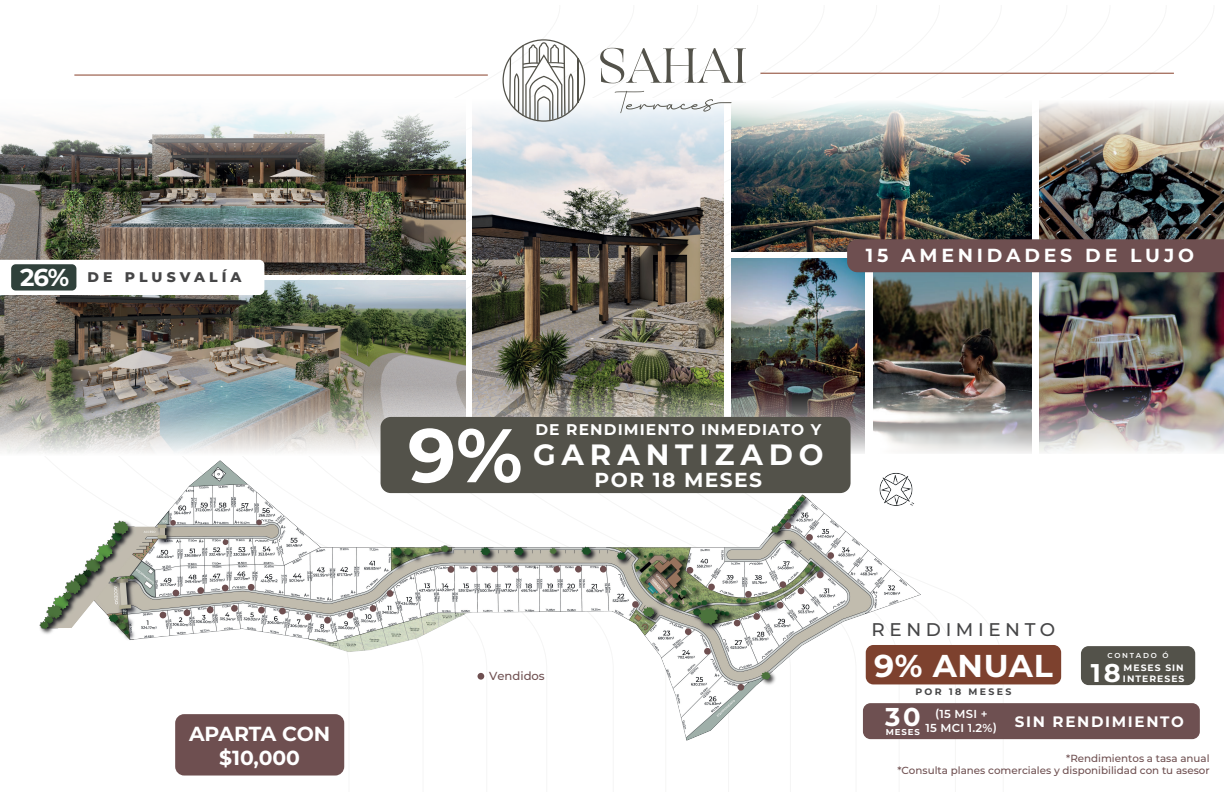
<style>
.page{position:relative;width:1224px;height:792px;background:#fff}
.page>*{position:absolute;margin:0;border:0;box-sizing:border-box;transform-origin:0 0}
.t1{font:700 75.8px "Montserrat";color:#fff}
.t2{font:700 31.6px "Montserrat";letter-spacing:.02em;color:#fff}
.t3{font:700 29.3px "Montserrat";letter-spacing:.2em;color:#fff}
.t4{font:700 25.8px "Montserrat";color:#fff}
.t5{font:700 25.7px "Montserrat";color:#fff}
.t6{font:700 20.4px/24.4px "Montserrat";color:#fff;text-align:center}
.t7{font:700 20.2px "Montserrat";letter-spacing:.07em;color:#fff}
.t8{font:700 18.9px "Montserrat";letter-spacing:.2em;color:#fff}
.t9{font:500 18.3px "Montserrat";letter-spacing:.25em;color:#464647}
.t10{font:700 15.5px "Montserrat";letter-spacing:.07em;color:#fff}
.t11{font:700 15.1px "Montserrat";letter-spacing:.11em;color:#fff}
.t12{font:800 14px "Montserrat";letter-spacing:.29em;color:#464647}
.t13{font:600 11.6px/14px "Montserrat";letter-spacing:.02em;color:#fff;text-align:center}
.t14{font:500 11.6px "Montserrat";color:#6f5051}
.t15{font:500 10.3px/12.4px "Montserrat";color:#6e4f50;text-align:right}
.t16{font:700 9.4px "Montserrat";letter-spacing:.25em;color:#464647}
.t17{font:700 9.2px "Montserrat";letter-spacing:.11em;color:#fff}
.t18{font:700 8.6px "Montserrat";letter-spacing:.11em;color:#fff}
.t19{font:600 7.2px "Montserrat";letter-spacing:.25em;color:#fff}
.s1{font-weight:700;font-size:24.4px;color:#fff}
</style>
<div class="page">
<div style="left:175px;top:714px;width:169px;height:62px;background:#6e4f50;border-radius:9px"></div>
<img style="left:0;top:170px;width:465px;height:104px">
<img style="left:0;top:281px;width:465px;height:104px">
<img style="left:473px;top:170px;width:250px;height:215px">
<img style="left:0;top:385px;width:725px;height:68px">
<svg style="left:0;top:106px;width:724px;height:64px"></svg>
<img style="left:732px;top:170px;width:299px;height:81px">
<img style="left:873px;top:272px;width:158px;height:113px">
<img style="left:732px;top:258px;width:132px;height:127px">
<img style="left:1040px;top:272px;width:184px;height:113px">
<img style="left:1040px;top:170px;width:184px;height:69px">
<img style="left:729px;top:385px;width:495px;height:68px">
<div style="left:847px;top:239px;width:377px;height:33px;background:#6e4f50"></div>
<img style="left:732px;top:102px;width:492px;height:68px">
<svg style="left:503px;top:39px;width:82px;height:83px"></svg>
<svg style="left:600px;top:48px;width:146px;height:35px"></svg>
<svg style="left:615px;top:91px;width:117px;height:22px"></svg>
<div style="left:381px;top:417px;width:470px;height:76px;background:#53524a;border-radius:10px"></div>
<hr style="left:74px;top:75px;width:414px;height:1px;background:#88412b">
<hr style="left:760px;top:73px;width:414px;height:1px;background:#88412b">
<svg style="left:0;top:260px;width:264px;height:35px"></svg>
<div style="left:11px;top:264px;width:65px;height:27px;background:#30413b;border-radius:5px"></div>
<div style="left:1081px;top:646px;width:114px;height:39px;background:#53524a;border-radius:8px"></div>
<div style="left:863px;top:703px;width:337px;height:36px;background:#6e5051;border-radius:8px"></div>
<div style="left:866px;top:645px;width:195px;height:39px;background:#7d412e;border-radius:8px"></div>
<img style="left:26px;top:444px;width:910px;height:303px">
<svg style="left:223px;top:539px;width:5px;height:6px"></svg>
<div style="left:172px;top:590px;width:7px;height:6px;background:#6e4f50;border-radius:50%"></div>
<div style="left:184px;top:609px;width:6px;height:7px;background:#6e4f50;border-radius:50%"></div>
<div style="left:207px;top:607px;width:7px;height:6px;background:#6e4f50;border-radius:50%"></div>
<div style="left:231px;top:605px;width:7px;height:7px;background:#6e4f50;border-radius:50%"></div>
<div style="left:258px;top:607px;width:7px;height:7px;background:#6e4f50;border-radius:50%"></div>
<div style="left:305px;top:614px;width:6px;height:7px;background:#6e4f50;border-radius:50%"></div>
<div style="left:324px;top:617px;width:7px;height:7px;background:#6e4f50;border-radius:50%"></div>
<div style="left:347px;top:612px;width:7px;height:7px;background:#6e4f50;border-radius:50%"></div>
<div style="left:370px;top:605px;width:6px;height:7px;background:#6e4f50;border-radius:50%"></div>
<div style="left:448px;top:566px;width:6px;height:7px;background:#6e4f50;border-radius:50%"></div>
<div style="left:470px;top:566px;width:7px;height:6px;background:#6e4f50;border-radius:50%"></div>
<div style="left:491px;top:566px;width:7px;height:6px;background:#6e4f50;border-radius:50%"></div>
<div style="left:512px;top:566px;width:7px;height:7px;background:#6e4f50;border-radius:50%"></div>
<div style="left:553px;top:566px;width:7px;height:7px;background:#6e4f50;border-radius:50%"></div>
<div style="left:575px;top:566px;width:7px;height:7px;background:#6e4f50;border-radius:50%"></div>
<div style="left:600px;top:566px;width:7px;height:7px;background:#6e4f50;border-radius:50%"></div>
<div style="left:632px;top:601px;width:7px;height:7px;background:#6e4f50;border-radius:50%"></div>
<div style="left:685px;top:628px;width:7px;height:7px;background:#6e4f50;border-radius:50%"></div>
<div style="left:704px;top:648px;width:7px;height:7px;background:#6e4f50;border-radius:50%"></div>
<div style="left:734px;top:620px;width:7px;height:6px;background:#6e4f50;border-radius:50%"></div>
<div style="left:753px;top:613px;width:7px;height:7px;background:#6e4f50;border-radius:50%"></div>
<div style="left:777px;top:602px;width:7px;height:7px;background:#6e4f50;border-radius:50%"></div>
<div style="left:798px;top:587px;width:6px;height:7px;background:#6e4f50;border-radius:50%"></div>
<div style="left:817px;top:572px;width:7px;height:6px;background:#6e4f50;border-radius:50%"></div>
<div style="left:779px;top:581px;width:7px;height:7px;background:#6e4f50;border-radius:50%"></div>
<div style="left:784px;top:522px;width:7px;height:7px;background:#6e4f50;border-radius:50%"></div>
<div style="left:806px;top:534px;width:7px;height:7px;background:#6e4f50;border-radius:50%"></div>
<div style="left:827px;top:552px;width:7px;height:7px;background:#6e4f50;border-radius:50%"></div>
<div style="left:745px;top:591px;width:7px;height:7px;background:#6e4f50;border-radius:50%"></div>
<div style="left:708px;top:584px;width:7px;height:6px;background:#6e4f50;border-radius:50%"></div>
<div style="left:687px;top:567px;width:6px;height:7px;background:#6e4f50;border-radius:50%"></div>
<div style="left:737px;top:684px;width:7px;height:7px;background:#6e4f50;border-radius:50%"></div>
<svg style="left:160px;top:612px;width:6px;height:6px"></svg>
<div style="left:197px;top:587px;width:7px;height:7px;background:#6e4f50;border-radius:50%"></div>
<div style="left:222px;top:585px;width:7px;height:6px;background:#6e4f50;border-radius:50%"></div>
<div style="left:248px;top:584px;width:7px;height:7px;background:#6e4f50;border-radius:50%"></div>
<svg style="left:170px;top:520px;width:6px;height:6px"></svg>
<svg style="left:256px;top:519px;width:6px;height:6px"></svg>
<div style="left:279px;top:608px;width:7px;height:7px;background:#6e4f50;border-radius:50%"></div>
<div style="left:387px;top:590px;width:6px;height:7px;background:#6e4f50;border-radius:50%"></div>
<h3 class="t12" style="left:20px;top:266px;width:223px"><span class="s1">26%</span> DE PLUSVALÍA</h3>
<h3 class="t6" style="left:189px;top:720px;width:143px">APARTA CON $10,000</h3>
<h3 class="t8" style="left:866px;top:242px;width:330px">15 AMENIDADES DE LUJO</h3>
<h1 class="t1" style="left:408px;top:401px;width:116px">9%</h1>
<h3 class="t10" style="left:535px;top:419px;width:287px">DE RENDIMIENTO INMEDIATO Y</h3>
<h3 class="t3" style="left:533px;top:433px;width:292px">GARANTIZADO</h3>
<h3 class="t7" style="left:595px;top:465px;width:169px">POR 18 MESES</h3>
<p class="t14" style="left:489px;top:667px;width:57px">Vendidos</p>
<h3 class="t9" style="left:872px;top:617px;width:185px">RENDIMIENTO</h3>
<h2 class="t2" style="left:874px;top:643px;width:180px">9% ANUAL</h2>
<p class="t16" style="left:915px;top:685px;width:98px">POR 18 MESES</p>
<p class="t19" style="left:1107px;top:650px;width:63px">CONTADO Ó</p>
<p class="t17" style="left:1124px;top:661px;width:62px">MESES SIN</p>
<h3 class="t5" style="left:1091px;top:654px;width:31px">18</h3>
<p class="t17" style="left:1123px;top:672px;width:63px">INTERESES</p>
<h3 class="t4" style="left:885px;top:698px;width:37px">30</h3>
<h3 class="t11" style="left:1015px;top:711px;width:170px">SIN RENDIMIENTO</h3>
<p class="t18" style="left:886px;top:726px;width:36px">MESES</p>
<p class="t13" style="left:925px;top:707px;width:73px">(15 MSI +<br>15 MCI 1.2%)</p>
<p class="t15" style="left:897px;top:752px;width:314px">*Rendimientos a tasa anual<br>*Consulta planes comerciales y disponibilidad con tu asesor</p>
</div>
